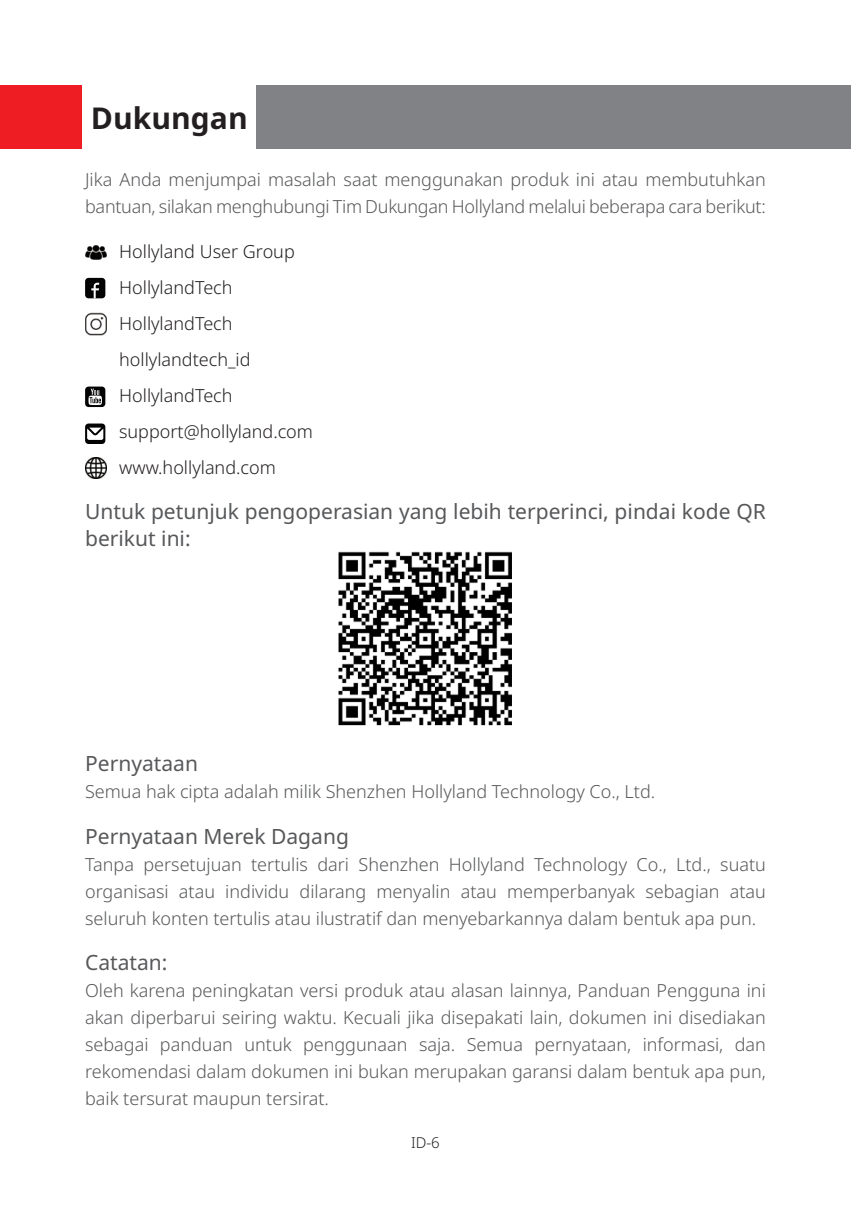
<style>
.page{position:relative;width:851px;height:1208px;background:#fff}
.page>*{position:absolute;margin:0;border:0;box-sizing:border-box;transform-origin:0 0}
.Heading{font:700 30px "Noto Sans";color:#231f20}
.Light_5pt{font:21px/27px "Noto Sans";color:#57585a}
.Body_5pt{font:21px "Noto Sans";color:#57585a}
.Light_5pt-2{font:300 18px/27px "Noto Sans";color:#57585a;text-align:justify}
.Light_5pt-3{font:300 18px/36px "Noto Sans";color:#231f20}
.t1{font:300 15px "Noto Sans";color:#231f20}
</style>
<div class="page">
<div style="left:82px;top:85px;width:768px;height:63px;background:#808285"></div>
<div style="left:0;top:85px;width:82px;height:63px;background:#ee1d23"></div>
<img style="left:85px;top:245px;width:21px;height:15px">
<div style="left:85px;top:278px;width:20px;height:20px;background:#030303;border-radius:3px"></div>
<svg style="left:91px;top:283px;width:8px;height:15px"></svg>
<img style="left:85px;top:313px;width:21px;height:22px">
<div style="left:85px;top:386px;width:20px;height:21px;background:#030303;border-radius:3px"></div>
<svg style="left:88px;top:388px;width:14px;height:17px"></svg>
<div style="left:85px;top:423px;width:20px;height:21px;background:#030303;border-radius:3px"></div>
<svg style="left:87px;top:427px;width:16px;height:13px"></svg>
<img style="left:85px;top:458px;width:21px;height:21px">
<img style="left:338px;top:551px;width:174px;height:175px">
<div style="left:82px;top:81px;width:174px;height:71px;background:#fff"></div>
<p class="Heading" style="left:91px;top:101px;width:158px">Dukungan</p>
<p class="Light_5pt-2" style="left:85px;top:166px;width:682px">Jika Anda menjumpai masalah saat menggunakan produk ini atau membutuhkan bantuan, silakan menghubungi Tim Dukungan Hollyland melalui beberapa cara berikut:</p>
<p class="Light_5pt-3" style="left:119px;top:233px;width:177px">Hollyland User Group</p>
<p class="Light_5pt-3" style="left:119px;top:269px;width:115px">HollylandTech</p>
<p class="Light_5pt-3" style="left:119px;top:305px;width:133px">HollylandTech hollylandtech_id</p>
<p class="Light_5pt-3" style="left:119px;top:377px;width:115px">HollylandTech</p>
<p class="Light_5pt-3" style="left:119px;top:413px;width:195px">support@hollyland.com</p>
<p class="Light_5pt-3" style="left:119px;top:449px;width:158px">www.hollyland.com</p>
<p class="Light_5pt" style="left:85px;top:498px;width:682px">Untuk petunjuk pengoperasian yang lebih terperinci, pindai kode QR berikut ini:</p>
<p class="Body_5pt" style="left:85px;top:751px;width:114px">Pernyataan</p>
<p class="Light_5pt-2" style="left:85px;top:778px;width:571px">Semua hak cipta adalah milik Shenzhen Hollyland Technology Co., Ltd.</p>
<p class="Light_5pt" style="left:85px;top:823px;width:265px">Pernyataan Merek Dagang</p>
<p class="Light_5pt-2" style="left:85px;top:851px;width:682px">Tanpa persetujuan tertulis dari Shenzhen Hollyland Technology Co., Ltd., suatu organisasi atau individu dilarang menyalin atau memperbanyak sebagian atau seluruh konten tertulis atau ilustratif dan menyebarkannya dalam bentuk apa pun.</p>
<p class="Light_5pt" style="left:85px;top:949px;width:84px">Catatan:</p>
<p class="Light_5pt-2" style="left:85px;top:977px;width:682px">Oleh karena peningkatan versi produk atau alasan lainnya, Panduan Pengguna ini akan diperbarui seiring waktu. Kecuali jika disepakati lain, dokumen ini disediakan sebagai panduan untuk penggunaan saja. Semua pernyataan, informasi, dan rekomendasi dalam dokumen ini bukan merupakan garansi dalam bentuk apa pun, baik tersurat maupun tersirat.</p>
<p class="t1" style="left:411px;top:1134px;width:30px">ID-6</p>
</div>
